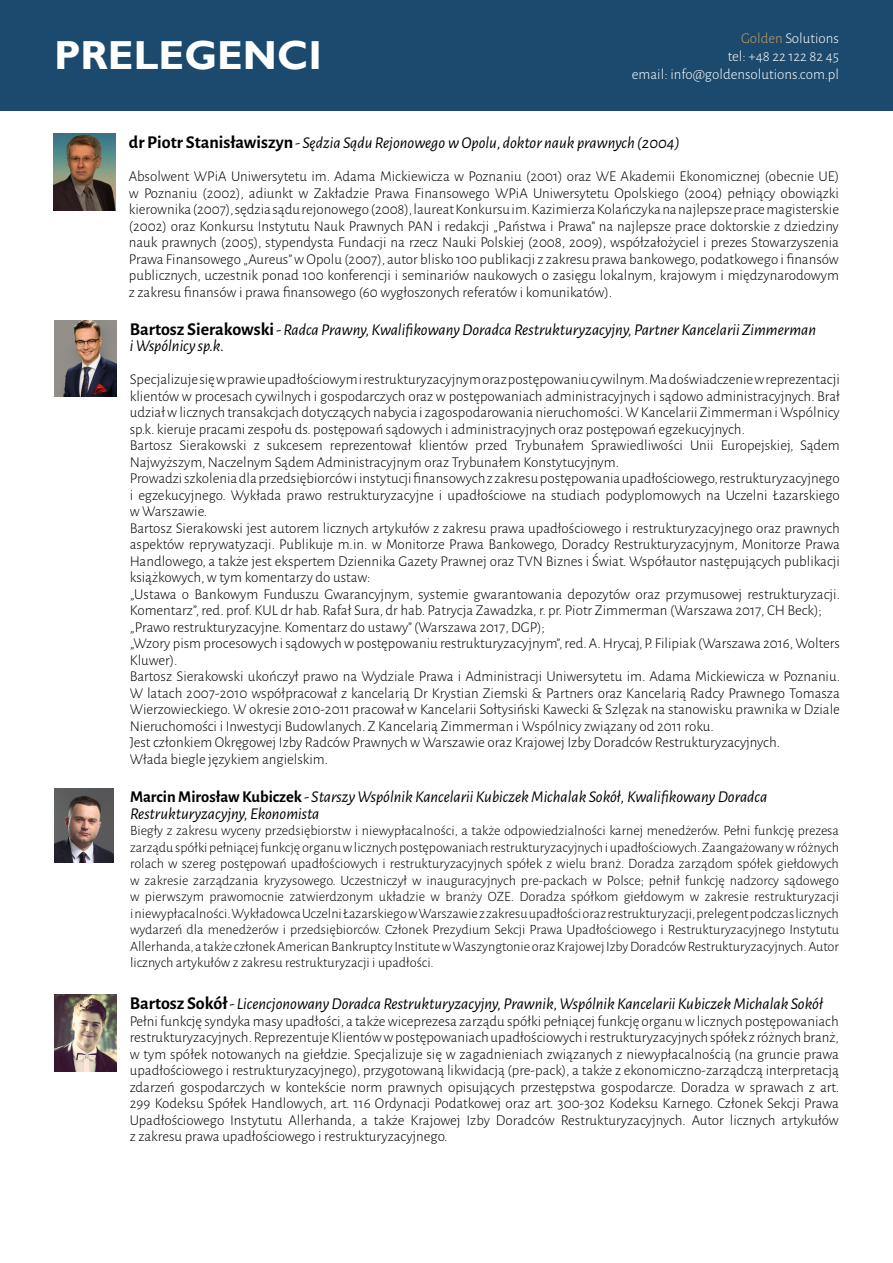
<style>
.page{position:relative;width:893px;height:1263px;background:#fff}
.page>*{position:absolute;margin:0;border:0;box-sizing:border-box;transform-origin:0 0}
.t1{font:700 40.5px "Gill Sans";color:#fff}
.t2{font:italic 16.5px/16.5px "Alegreya Sans";color:#000}
.t3{font:300 15px/16.5px "Alegreya Sans";color:#000;text-align:justify}
.t4{font:300 15px/18px "Alegreya Sans";color:#fff;text-align:right}
.t5{font:300 14.25px/16.5px "Alegreya Sans";color:#000;text-align:justify}
.s1{color:#c49e5e}
.s2{font-weight:700;font-style:normal;font-size:18px}
.s3{font-weight:700;font-style:normal}
</style>
<div class="page">
<div style="left:0;top:0;width:893px;height:111px;background:#1c4a6e"></div>
<img style="left:53px;top:134px;width:62px;height:76px">
<img style="left:54px;top:320px;width:62px;height:76px">
<img style="left:54px;top:789px;width:60px;height:73px">
<img style="left:54px;top:995px;width:62px;height:76px">
<h1 class="t1" style="left:54px;top:31px;width:269px">PRELEGENCI</h1>
<p class="t4" style="left:632px;top:29px;width:208px"><span class="s1">Golden</span> Solutions<br>tel: +48 22 122 82 45<br>email: info@goldensolutions.com.pl</p>
<p class="t2" style="left:129px;top:134px;width:552px"><span class="s2">dr Piotr Stanisławiszyn</span> - Sędzia Sądu Rejonowego w Opolu, doktor nauk prawnych (2004)</p>
<p class="t3" style="left:129px;top:168px;width:712px">Absolwent WPiA Uniwersytetu im. Adama Mickiewicza w Poznaniu (2001) oraz WE Akademii Ekonomicznej (obecnie UE) w Poznaniu (2002), adiunkt w Zakładzie Prawa Finansowego WPiA Uniwersytetu Opolskiego (2004) pełniący obowiązki kierownika (2007), sędzia sądu rejonowego (2008), laureat Konkursu im. Kazimierza Kolańczyka na najlepsze prace magisterskie (2002) oraz Konkursu Instytutu Nauk Prawnych PAN i redakcji „Państwa i Prawa” na najlepsze prace doktorskie z dziedziny nauk prawnych (2005), stypendysta Fundacji na rzecz Nauki Polskiej (2008, 2009), współzałożyciel i prezes Stowarzyszenia Prawa Finansowego „Aureus” w Opolu (2007), autor blisko 100 publikacji z zakresu prawa bankowego, podatkowego i finansów publicznych, uczestnik ponad 100 konferencji i seminariów naukowych o zasięgu lokalnym, krajowym i międzynarodowym z zakresu finansów i prawa finansowego (60 wygłoszonych referatów i komunikatów).</p>
<p class="t2" style="left:130px;top:320px;width:688px"><span class="s2">Bartosz Sierakowski</span> - Radca Prawny, Kwalifikowany Doradca Restrukturyzacyjny, Partner Kancelarii Zimmerman i Wspólnicy sp.k.</p>
<p class="t3" style="left:130px;top:371px;width:712px;text-align:left">Specjalizuje się w prawie upadłościowym i restrukturyzacyjnym oraz postępowaniu cywilnym. Ma doświadczenie w reprezentacji klientów w procesach cywilnych i gospodarczych oraz w postępowaniach administracyjnych i sądowo administracyjnych. Brał udział w licznych transakcjach dotyczących nabycia i zagospodarowania nieruchomości. W Kancelarii Zimmerman i Wspólnicy sp.k. kieruje pracami zespołu ds. postępowań sądowych i administracyjnych oraz postępowań egzekucyjnych.<br>Bartosz Sierakowski z sukcesem reprezentował klientów przed Trybunałem Sprawiedliwości Unii Europejskiej, Sądem Najwyższym, Naczelnym Sądem Administracyjnym oraz Trybunałem Konstytucyjnym.<br>Prowadzi szkolenia dla przedsiębiorców i instytucji finansowych z zakresu postępowania upadłościowego, restrukturyzacyjnego i egzekucyjnego. Wykłada prawo restrukturyzacyjne i upadłościowe na studiach podyplomowych na Uczelni Łazarskiego w Warszawie.<br>Bartosz Sierakowski jest autorem licznych artykułów z zakresu prawa upadłościowego i restrukturyzacyjnego oraz prawnych aspektów reprywatyzacji. Publikuje m.in. w Monitorze Prawa Bankowego, Doradcy Restrukturyzacyjnym, Monitorze Prawa Handlowego, a także jest ekspertem Dziennika Gazety Prawnej oraz TVN Biznes i Świat. Współautor następujących publikacji książkowych, w tym komentarzy do ustaw:<br>„Ustawa o Bankowym Funduszu Gwarancyjnym, systemie gwarantowania depozytów oraz przymusowej restrukturyzacji.<br>Komentarz”, red. prof. KUL dr hab. Rafał Sura, dr hab. Patrycja Zawadzka, r. pr. Piotr Zimmerman (Warszawa 2017, CH Beck); „Prawo restrukturyzacyjne. Komentarz do ustawy” (Warszawa 2017, DGP);<br>„Wzory pism procesowych i sądowych w postępowaniu restrukturyzacyjnym”, red. A. Hrycaj, P. Filipiak (Warszawa 2016, Wolters Kluwer).<br>Bartosz Sierakowski ukończył prawo na Wydziale Prawa i Administracji Uniwersytetu im. Adama Mickiewicza w Poznaniu.<br>W latach 2007-2010 współpracował z kancelarią Dr Krystian Ziemski &amp; Partners oraz Kancelarią Radcy Prawnego Tomasza Wierzowieckiego. W okresie 2010-2011 pracował w Kancelarii Sołtysiński Kawecki &amp; Szlęzak na stanowisku prawnika w Dziale Nieruchomości i Inwestycji Budowlanych. Z Kancelarią Zimmerman i Wspólnicy związany od 2011 roku.<br>Jest członkiem Okręgowej Izby Radców Prawnych w Warszawie oraz Krajowej Izby Doradców Restrukturyzacyjnych.<br>Włada biegle językiem angielskim.</p>
<p class="t2" style="left:130px;top:788px;width:639px"><span class="s3">Marcin Mirosław Kubiczek</span> - Starszy Wspólnik Kancelarii Kubiczek Michalak Sokół, Kwalifikowany Doradca<br>Restrukturyzacyjny, Ekonomista</p>
<p class="t5" style="left:130px;top:822px;width:710px">Biegły z zakresu wyceny przedsiębiorstw i niewypłacalności, a także odpowiedzialności karnej menedżerów. Pełni funkcję prezesa zarządu spółki pełniącej funkcję organu w licznych postępowaniach restrukturyzacyjnych i upadłościowych. Zaangażowany w różnych rolach w szereg postępowań upadłościowych i restrukturyzacyjnych spółek z wielu branż. Doradza zarządom spółek giełdowych w zakresie zarządzania kryzysowego. Uczestniczył w inauguracyjnych pre-packach w Polsce; pełnił funkcję nadzorcy sądowego w pierwszym prawomocnie zatwierdzonym układzie w branży OZE. Doradza spółkom giełdowym w zakresie restrukturyzacji i niewypłacalności. Wykładowca Uczelni Łazarskiego w Warszawie z zakresu upadłości oraz restrukturyzacji, prelegent podczas licznych wydarzeń dla menedżerów i przedsiębiorców. Członek Prezydium Sekcji Prawa Upadłościowego i Restrukturyzacyjnego Instytutu Allerhanda, a także członek American Bankruptcy Institute w Waszyngtonie oraz Krajowej Izby Doradców Restrukturyzacyjnych. Autor licznych artykułów z zakresu restrukturyzacji i upadłości.</p>
<p class="t2" style="left:130px;top:995px;width:695px"><span class="s2">Bartosz Sokół</span> - Licencjonowany Doradca Restrukturyzacyjny, Prawnik, Wspólnik Kancelarii Kubiczek Michalak Sokół</p>
<p class="t3" style="left:130px;top:1012px;width:711px">Pełni funkcję syndyka masy upadłości, a także wiceprezesa zarządu spółki pełniącej funkcję organu w licznych postępowaniach restrukturyzacyjnych. Reprezentuje Klientów w postępowaniach upadłościowych i restrukturyzacyjnych spółek z różnych branż, w tym spółek notowanych na giełdzie. Specjalizuje się w zagadnieniach związanych z niewypłacalnością (na gruncie prawa upadłościowego i restrukturyzacyjnego), przygotowaną likwidacją (pre-pack), a także z ekonomiczno-zarządczą interpretacją zdarzeń gospodarczych w kontekście norm prawnych opisujących przestępstwa gospodarcze. Doradza w sprawach z art.<br>299 Kodeksu Spółek Handlowych, art. 116 Ordynacji Podatkowej oraz art. 300-302 Kodeksu Karnego. Członek Sekcji Prawa Upadłościowego Instytutu Allerhanda, a także Krajowej Izby Doradców Restrukturyzacyjnych. Autor licznych artykułów z zakresu prawa upadłościowego i restrukturyzacyjnego.</p>
</div>
